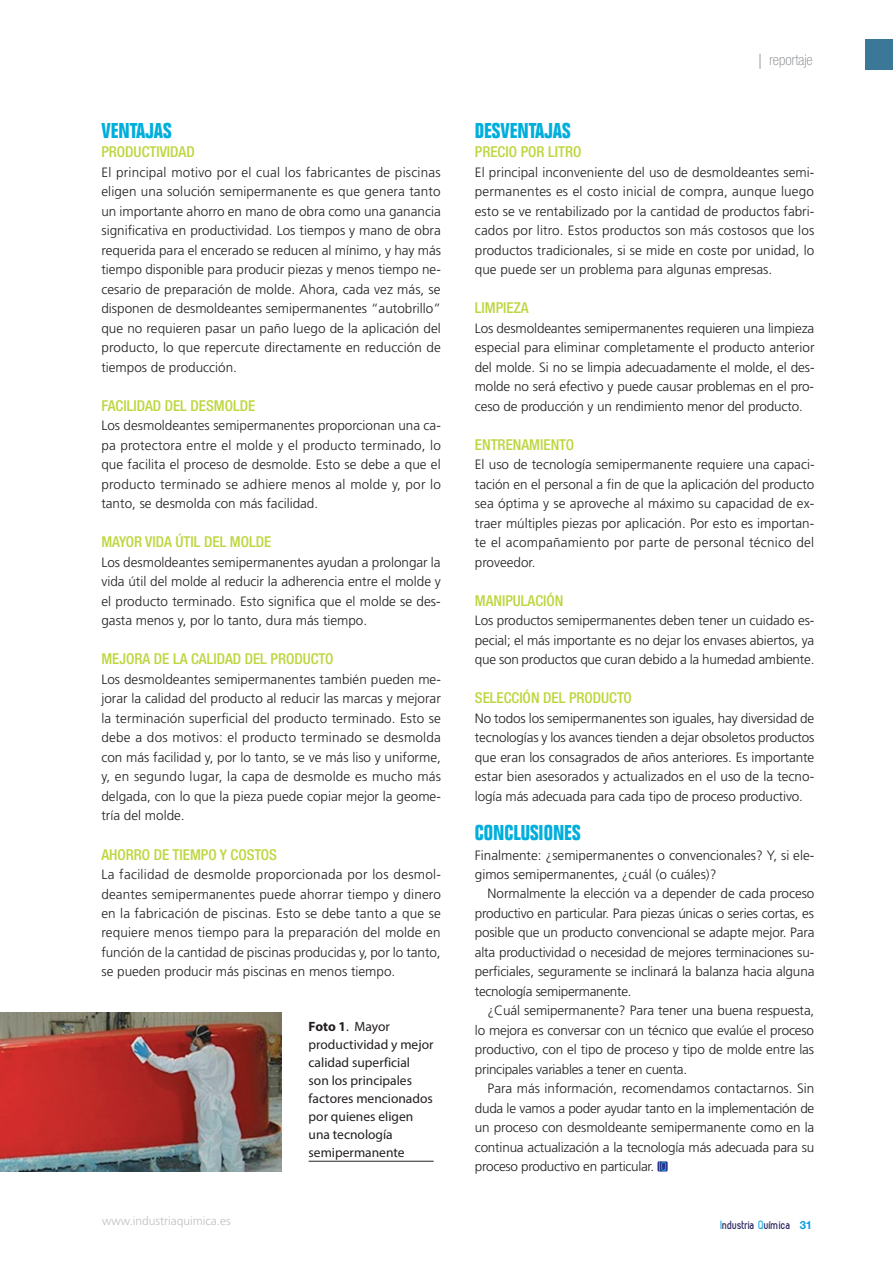
<style>
.page{position:relative;width:893px;height:1263px;background:#fff}
.page>*{position:absolute;margin:0;border:0;box-sizing:border-box;transform-origin:0 0}
.t1{font:700 condensed 21px "Folio";color:#00aedc}
.t2{font:500 condensed 15px "Helvetica Neue LT Std";color:#bdd63e}
.t3{font:100 condensed 15px "Helvetica Neue LT Std";color:#808285}
.t4{font:300 13.5px/19.5px "Frutiger";color:#231f20;text-align:justify}
.t5{font:13.5px/18px "Myriad Pro";color:#231f20}
.t6{font:300 12px "Frutiger";color:#bebfc2}
.t7{font:700 12px "Zag";color:#27235f}
.s1{font-weight:700}
.s2{font-family:"Frutiger";font-weight:300}
.s3{color:#1bace1}
.s4{font-family:"Helvetica Neue LT Std";font-size:11.25px;color:#069ddc}
</style>
<div class="page">
<div style="left:865px;top:39px;width:28px;height:31px;background:#3b7898"></div>
<div style="left:657px;top:1161px;width:11px;height:10px;background:#283890"></div>
<svg style="left:659px;top:1162px;width:7px;height:9px"></svg>
<img style="left:0;top:1013px;width:282px;height:158px">
<hr style="left:309px;top:1161px;width:125px;height:1px;background:#231f20">
<h1 class="t1" style="left:101px;top:119px;width:72px">VENTAJAS</h1>
<p class="t2" style="left:101px;top:143px;width:95px">PRODUCTIVIDAD</p>
<p class="t4" style="left:101px;top:163px;width:341px">El principal motivo por el cual los fabricantes de piscinas eligen una solución semipermanente es que genera tanto un importante ahorro en mano de obra como una ganancia significativa en productividad. Los tiempos y mano de obra requerida para el encerado se reducen al mínimo, y hay más tiempo disponible para producir piezas y menos tiempo ne&shy;cesario de preparación de molde. Ahora, cada vez más, se disponen de desmoldeantes semipermanentes “autobrillo” que no requieren pasar un paño luego de la aplicación del producto, lo que repercute directamente en reducción de tiempos de producción.</p>
<p class="t2" style="left:101px;top:397px;width:155px">FACILIDAD DEL DESMOLDE</p>
<p class="t4" style="left:101px;top:416px;width:341px">Los desmoldeantes semipermanentes proporcionan una ca&shy;pa protectora entre el molde y el producto terminado, lo que facilita el proceso de desmolde. Esto se debe a que el producto terminado se adhiere menos al molde y, por lo tanto, se desmolda con más facilidad.</p>
<p class="t2" style="left:101px;top:533px;width:171px">MAYOR VIDA ÚTIL DEL MOLDE</p>
<p class="t4" style="left:101px;top:553px;width:341px">Los desmoldeantes semipermanentes ayudan a prolongar la vida útil del molde al reducir la adherencia entre el molde y el producto terminado. Esto significa que el molde se des&shy;gasta menos y, por lo tanto, dura más tiempo.</p>
<p class="t2" style="left:101px;top:650px;width:234px">MEJORA DE LA CALIDAD DEL PRODUCTO</p>
<p class="t4" style="left:101px;top:670px;width:341px">Los desmoldeantes semipermanentes también pueden me&shy;jorar la calidad del producto al reducir las marcas y mejorar la terminación superficial del producto terminado. Esto se debe a dos motivos: el producto terminado se desmolda con más facilidad y, por lo tanto, se ve más liso y uniforme, y, en segundo lugar, la capa de desmolde es mucho más delgada, con lo que la pieza puede copiar mejor la geome&shy;tría del molde.</p>
<p class="t2" style="left:101px;top:845px;width:177px">AHORRO DE TIEMPO Y COSTOS</p>
<p class="t4" style="left:101px;top:865px;width:341px">La facilidad de desmolde proporcionada por los desmol&shy;deantes semipermanentes puede ahorrar tiempo y dinero en la fabricación de piscinas. Esto se debe tanto a que se requiere menos tiempo para la preparación del molde en función de la cantidad de piscinas producidas y, por lo tanto, se pueden producir más piscinas en menos tiempo.</p>
<p class="t5" style="left:309px;top:1017px;width:126px"><span class="s1">Foto 1</span>. Mayor productividad y mejor calidad superficial son los principales factores mencionados por quienes eligen una tecnología semipermanente</p>
<p class="t3" style="left:758px;top:51px;width:56px"><span class="s2">|</span> reportaje</p>
<h1 class="t1" style="left:475px;top:119px;width:97px">DESVENTAJAS</h1>
<p class="t2" style="left:475px;top:143px;width:108px">PRECIO POR LITRO</p>
<p class="t4" style="left:475px;top:163px;width:341px">El principal inconveniente del uso de desmoldeantes semi&shy;permanentes es el costo inicial de compra, aunque luego esto se ve rentabilizado por la cantidad de productos fabri&shy;cados por litro. Estos productos son más costosos que los productos tradicionales, si se mide en coste por unidad, lo que puede ser un problema para algunas empresas.</p>
<p class="t2" style="left:475px;top:299px;width:55px">LIMPIEZA</p>
<p class="t4" style="left:475px;top:319px;width:341px">Los desmoldeantes semipermanentes requieren una limpieza especial para eliminar completamente el producto anterior del molde. Si no se limpia adecuadamente el molde, el des&shy;molde no será efectivo y puede causar problemas en el pro&shy;ceso de producción y un rendimiento menor del producto.</p>
<p class="t2" style="left:475px;top:436px;width:101px">ENTRENAMIENTO</p>
<p class="t4" style="left:475px;top:455px;width:341px">El uso de tecnología semipermanente requiere una capaci&shy;tación en el personal a fin de que la aplicación del producto sea óptima y se aproveche al máximo su capacidad de ex&shy;traer múltiples piezas por aplicación. Por esto es importan&shy;te el acompañamiento por parte de personal técnico del proveedor.</p>
<p class="t2" style="left:475px;top:592px;width:90px">MANIPULACIÓN</p>
<p class="t4" style="left:475px;top:611px;width:341px">Los productos semipermanentes deben tener un cuidado es&shy;pecial; el más importante es no dejar los envases abiertos, ya que son productos que curan debido a la humedad ambiente.</p>
<p class="t2" style="left:475px;top:689px;width:159px">SELECCIÓN DEL PRODUCTO</p>
<p class="t4" style="left:475px;top:709px;width:341px">No todos los semipermanentes son iguales, hay diversidad de tecnologías y los avances tienden a dejar obsoletos productos que eran los consagrados de años anteriores. Es importante estar bien asesorados y actualizados en el uso de la tecno&shy;logía más adecuada para cada tipo de proceso productivo.</p>
<h1 class="t1" style="left:475px;top:821px;width:107px">CONCLUSIONES</h1>
<p class="t4" style="left:475px;top:845px;width:341px">Finalmente: ¿semipermanentes o convencionales? Y, si ele&shy;gimos semipermanentes, ¿cuál (o cuáles)?</p>
<p class="t4" style="left:475px;top:884px;width:341px;text-indent:13px">Normalmente la elección va a depender de cada proceso productivo en particular. Para piezas únicas o series cortas, es posible que un producto convencional se adapte mejor. Para alta productividad o necesidad de mejores terminaciones su&shy;perficiales, seguramente se inclinará la balanza hacia alguna tecnología semipermanente.</p>
<p class="t4" style="left:475px;top:1001px;width:341px;text-indent:13px">¿Cuál semipermanente? Para tener una buena respuesta, lo mejora es conversar con un técnico que evalúe el proceso productivo, con el tipo de proceso y tipo de molde entre las principales variables a tener en cuenta.</p>
<p class="t4" style="left:475px;top:1079px;width:341px;text-indent:13px">Para más información, recomendamos contactarnos. Sin duda le vamos a poder ayudar tanto en la implementación de un proceso con desmoldeante semipermanente como en la continua actualización a la tecnología más adecuada para su proceso productivo en particular.</p>
<p class="t6" style="left:102px;top:1214px;width:130px">www.industriaquimica.es</p>
<p class="t7" style="left:720px;top:1218px;width:93px"><span class="s3">I</span>ndustria <span class="s3">Q</span>uímica <span class="s4">31</span></p>
</div>
